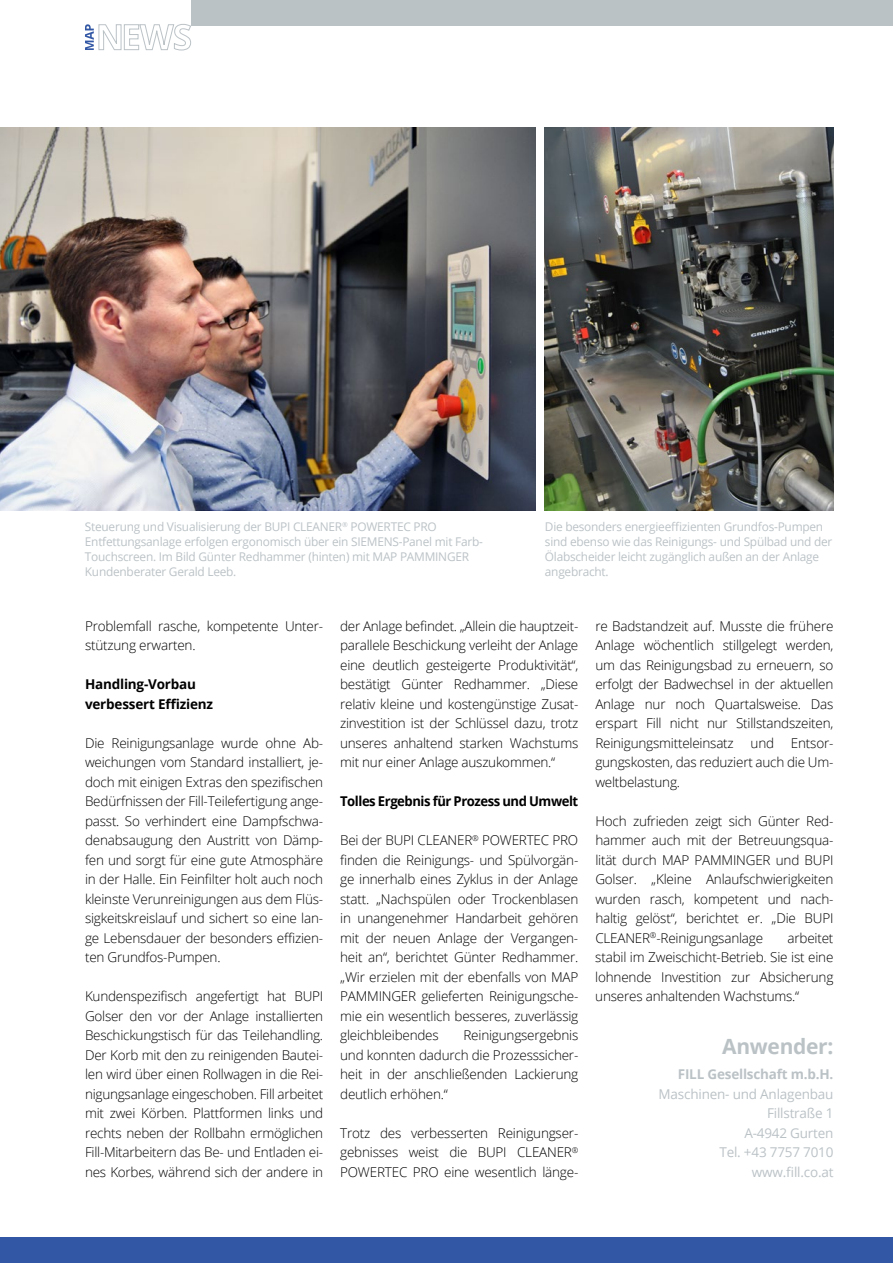
<style>
.page{position:relative;width:893px;height:1263px;background:#fff}
.page>*{position:absolute;margin:0;border:0;box-sizing:border-box;transform-origin:0 0}
.t1{font:700 21px "Open Sans";letter-spacing:-.015em;color:#bbc2c6}
.t2{font:300 13.5px/19.5px "Open Sans";letter-spacing:-.015em;color:#000;text-align:justify}
.t3{font:13.5px/19.5px "Open Sans";letter-spacing:-.015em;color:#bbc2c6;text-align:right}
.t4{font:700 13.5px/19.5px "Open Sans";letter-spacing:-.015em;color:#000}
.t5{font:700 13.5px "Open Sans";letter-spacing:-.035em;color:#000}
.t6{font:700 13.5px "Open Sans";letter-spacing:-.015em;color:#bbc2c6}
.t7{font:12px/15px "Open Sans";letter-spacing:-.02em;color:#bbc2c6}
</style>
<div class="page">
<div style="left:0;top:1237px;width:893px;height:26px;background:#3257a4"></div>
<div style="left:191px;top:0;width:702px;height:26px;background:#bbc2c6"></div>
<svg style="left:85px;top:24px;width:106px;height:27px"></svg>
<img style="left:0;top:127px;width:536px;height:383px">
<img style="left:545px;top:127px;width:288px;height:383px">
<p class="t7" style="left:85px;top:519px;width:399px">Steuerung und Visualisierung der BUPI CLEANER<sup>®</sup> POWERTEC PRO Entfettungsanlage erfolgen ergonomisch über ein SIEMENS-Panel mit Farb-Touchscreen. Im Bild Günter Redhammer (hinten) mit MAP PAMMINGER Kundenberater Gerald Leeb.</p>
<p class="t7" style="left:545px;top:519px;width:289px">Die besonders energieeffizienten Grundfos-Pumpen sind ebenso wie das Reinigungs- und Spülbad und der Ölabscheider leicht zugänglich außen an der Anlage angebracht.</p>
<p class="t2" style="left:85px;top:616px;width:240px">Problemfall rasche, kompetente Unter&shy;stützung erwarten.</p>
<p class="t4" style="left:85px;top:674px;width:130px">Handling-Vorbau verbessert Effizienz</p>
<p class="t2" style="left:85px;top:733px;width:240px">Die Reinigungsanlage wurde ohne Ab&shy;weichungen vom Standard installiert, je&shy;doch mit einigen Extras den spezifischen Bedürfnissen der Fill-Teilefertigung ange&shy;passt. So verhindert eine Dampfschwa&shy;denabsaugung den Austritt von Dämp&shy;fen und sorgt für eine gute Atmosphäre in der Halle. Ein Feinfilter holt auch noch kleinste Verunreinigungen aus dem Flüs&shy;sigkeitskreislauf und sichert so eine lan&shy;ge Lebensdauer der besonders effizien&shy;ten Grundfos-Pumpen.</p>
<p class="t2" style="left:85px;top:986px;width:240px">Kundenspezifisch angefertigt hat BUPI Golser den vor der Anlage installierten Beschickungstisch für das Teilehandling.<br>Der Korb mit den zu reinigenden Bautei&shy;len wird über einen Rollwagen in die Rei&shy;nigungsanlage eingeschoben. Fill arbeitet mit zwei Körben. Plattformen links und rechts neben der Rollbahn ermöglichen Fill-Mitarbeitern das Be- und Entladen ei&shy;nes Korbes, während sich der andere in</p>
<p class="t2" style="left:340px;top:616px;width:240px">der Anlage befindet. „Allein die hauptzeit&shy;parallele Beschickung verleiht der Anlage eine deutlich gesteigerte Produktivität“, bestätigt Günter Redhammer. „Diese relativ kleine und kostengünstige Zusat&shy;zinvestition ist der Schlüssel dazu, trotz unseres anhaltend starken Wachstums mit nur einer Anlage auszukommen.“</p>
<p class="t5" style="left:340px;top:792px;width:240px">Tolles Ergebnis für Prozess und Umwelt</p>
<p class="t2" style="left:340px;top:830px;width:240px">Bei der BUPI CLEANER<sup>®</sup> POWERTEC PRO finden die Reinigungs- und Spülvorgän&shy;ge innerhalb eines Zyklus in der Anlage statt. „Nachspülen oder Trockenblasen in unangenehmer Handarbeit gehören mit der neuen Anlage der Vergangen&shy;heit an“, berichtet Günter Redhammer. „Wir erzielen mit der ebenfalls von MAP PAMMINGER gelieferten Reinigungsche&shy;mie ein wesentlich besseres, zuverlässig gleichbleibendes</p>
<p class="t2" style="left:340px;top:1025px;width:240px;text-indent:123px">Reinigungsergebnis und konnten dadurch die Prozesssicher&shy;heit in der anschließenden Lackierung deutlich erhöhen.“</p>
<p class="t2" style="left:340px;top:1123px;width:240px">Trotz des verbesserten Reinigungser&shy;gebnisses weist die BUPI CLEANER<sup>® </sup>POWERTEC PRO eine wesentlich länge-</p>
<p class="t2" style="left:595px;top:616px;width:240px">re Badstandzeit auf. Musste die frühere Anlage wöchentlich stillgelegt werden, um das Reinigungsbad zu erneuern, so erfolgt der Badwechsel in der aktuellen Anlage nur noch Quartalsweise. Das erspart Fill nicht nur Stillstandszeiten, Reinigungsmitteleinsatz und Entsor&shy;gungskosten, das reduziert auch die Um&shy;weltbelastung.</p>
<p class="t2" style="left:595px;top:811px;width:240px">Hoch zufrieden zeigt sich Günter Red&shy;hammer auch mit der Betreuungsqua&shy;lität durch MAP PAMMINGER und BUPI Golser. „Kleine Anlaufschwierigkeiten wurden rasch, kompetent und nach&shy;haltig gelöst“, berichtet er. „Die BUPI CLEANER<sup>®</sup>-Reinigungsanlage</p>
<p class="t2" style="left:595px;top:928px;width:240px;text-indent:192px">arbeitet stabil im Zweischicht-Betrieb. Sie ist eine lohnende Investition zur Absicherung unseres anhaltenden Wachstums.“</p>
<h1 class="t1" style="left:722px;top:1031px;width:113px">Anwender:</h1>
<p class="t6" style="left:678px;top:1065px;width:157px">FILL Gesellschaft m.b.H.</p>
<p class="t3" style="left:659px;top:1084px;width:176px">Maschinen- und Anlagenbau<br>Fillstraße 1<br>A-4942 Gurten<br>Tel. +43 7757 7010 www.fill.co.at</p>
</div>
